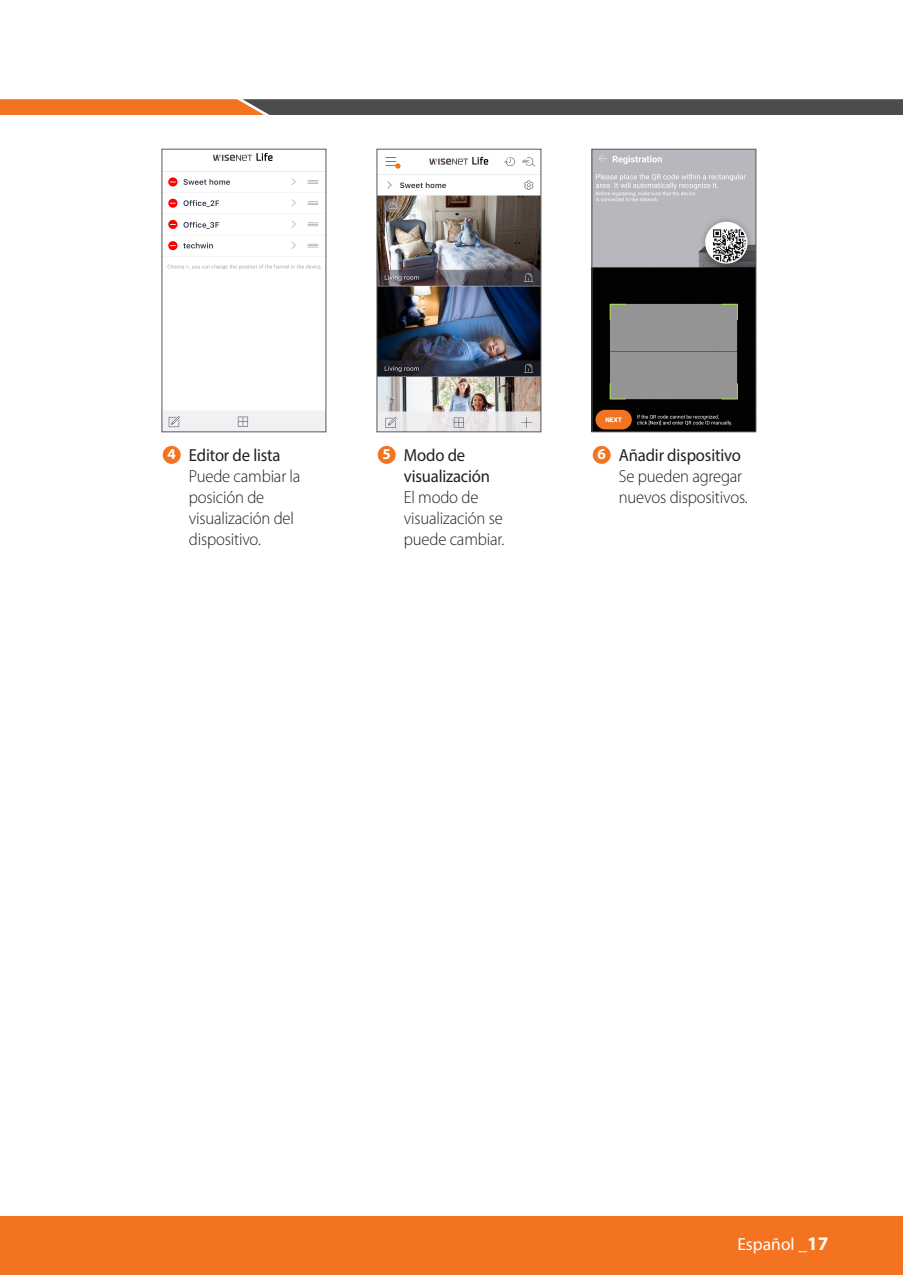
<style>
.page{position:relative;width:903px;height:1275px;background:#fff}
.page>*{position:absolute;margin:0;border:0;box-sizing:border-box;transform-origin:0 0}
.t1{font:300 17.5px/21px "Myriad Pro";letter-spacing:-.01em;color:#231f20;scale:.95 1}
.t2{font:17.5px/21px "Myriad Pro";letter-spacing:-.01em;color:#231f20;scale:.95 1}
.t3{font:17.5px "Myriad Pro";color:#fff}
.s1{font-weight:700;font-size:15.05px;color:#fff}
.s2{font-weight:400}
.s3{font-weight:700;font-size:19.25px}
</style>
<div class="page">
<div style="left:0;top:1216px;width:903px;height:59px;background:#f47321"></div>
<svg style="left:0;top:99px;width:903px;height:16px"></svg>
<div style="left:162px;top:445px;width:19px;height:19px;background:#f47321;border-radius:50%"></div>
<div style="left:162px;top:445px;width:20px;height:20px;border:1px solid #fff;border-radius:50%"></div>
<img style="left:164px;top:153px;width:160px;height:277px">
<div style="left:162px;top:149px;width:164px;height:283px;border:1px solid #57585a"></div>
<div style="left:377px;top:445px;width:19px;height:19px;background:#f47321;border-radius:50%"></div>
<div style="left:377px;top:445px;width:20px;height:20px;border:1px solid #fff;border-radius:50%"></div>
<img style="left:379px;top:156px;width:160px;height:274px">
<div style="left:377px;top:149px;width:164px;height:283px;border:1px solid #57585a"></div>
<div style="left:592px;top:445px;width:19px;height:19px;background:#f47321;border-radius:50%"></div>
<div style="left:591px;top:445px;width:21px;height:20px;border:1px solid #fff;border-radius:50%"></div>
<img style="left:593px;top:151px;width:161px;height:279px">
<div style="left:591px;top:149px;width:165px;height:283px;border:1px solid #57585a"></div>
<p class="t1" style="left:189px;top:445px;width:119px;text-indent:-21px"><span class="s1">4</span> <span class="s2">Editor de lista<br></span>Puede cambiar la posición de visualización del dispositivo.</p>
<p class="t2" style="left:404px;top:445px;width:92px;text-indent:-21px"><span class="s1">5</span> Modo de visualización</p>
<p class="t1" style="left:404px;top:487px;width:107px">El modo de visualización se puede cambiar.</p>
<p class="t1" style="left:619px;top:445px;width:137px;text-indent:-21px"><span class="s1">6</span> <span class="s2">Añadir dispositivo<br></span>Se pueden agregar nuevos dispositivos.</p>
<p class="t3" style="left:737px;top:1233px;width:93px">Español _<span class="s3">17</span></p>
</div>
